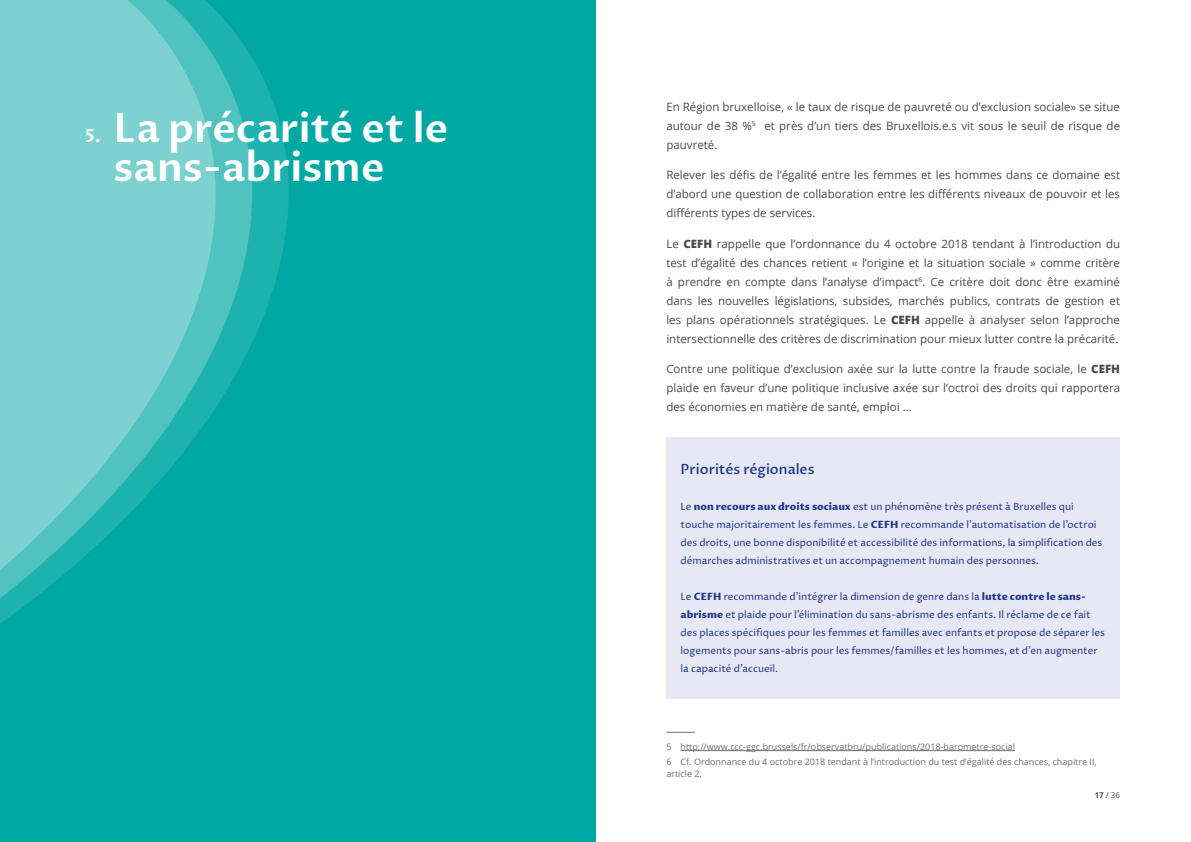
<style>
.page{position:relative;width:1191px;height:842px;background:#fff}
.page>*{position:absolute;margin:0;border:0;box-sizing:border-box;transform-origin:0 0}
.t1{font:600 40px/39px "Proza Libre";color:#fff}
.t2{font:600 18px "Proza Libre";color:#fff}
.t3{font:500 14px "Proza Libre";color:#1f388a}
.t4{font:11.5px/19px "Open Sans";color:#4a4a49;text-align:justify}
.t5{font:10px/18px "Proza Libre";color:#1f388a}
.t6{font:9px/14.8px "Open Sans";color:#6f6f6f}
.t7{font:8px "Open Sans";color:#4a4a49}
.s1{font-weight:800}
.s2{font-weight:700}
</style>
<div class="page">
<div style="left:0;top:0;width:595px;height:842px;background:#00a8a4"></div>
<div style="left:666px;top:438px;width:454px;height:261px;background:#e8e8f5"></div>
<svg style="left:666px;top:732px;width:28px;height:1px"></svg>
<hr style="left:680px;top:750px;width:335px;height:1px;background:#6f6f6f">
<svg style="left:253px;top:60px;width:36px;height:280px;fill:#1eb2ae"></svg>
<svg style="left:216px;top:11px;width:37px;height:395px"></svg>
<svg style="left:0;top:0;width:216px;height:623px;fill:#7dd2d0"></svg>
<h2 class="t2" style="left:85px;top:124px;width:17px">5.</h2>
<h1 class="t1" style="left:113px;top:109px;width:336px">La précarité et le sans-abrisme</h1>
<p class="t4" style="left:666px;top:97px;width:455px">En Région bruxelloise, « le taux de risque de pauvreté ou d’exclusion sociale» se situe autour de 38 %<sup>5</sup> et près d’un tiers des Bruxellois.e.s vit sous le seuil de risque de pauvreté.</p>
<p class="t4" style="left:666px;top:165px;width:455px">Relever les défis de l’égalité entre les femmes et les hommes dans ce domaine est d’abord une question de collaboration entre les différents niveaux de pouvoir et les différents types de services.</p>
<p class="t4" style="left:666px;top:234px;width:455px">Le <span class="s1">CEFH</span> rappelle que l’ordonnance du 4 octobre 2018 tendant à l’introduction du test d’égalité des chances retient « l’origine et la situation sociale » comme critère à prendre en compte dans l’analyse d’impact<sup>6</sup>. Ce critère doit donc être examiné dans les nouvelles législations, subsides, marchés publics, contrats de gestion et les plans opérationnels stratégiques. Le <span class="s1">CEFH</span> appelle à analyser selon l’approche intersectionnelle des critères de discrimination pour mieux lutter contre la précarité.</p>
<p class="t4" style="left:666px;top:359px;width:455px">Contre une politique d’exclusion axée sur la lutte contre la fraude sociale, le <span class="s1">CEFH </span>plaide en faveur d’une politique inclusive axée sur l’octroi des droits qui rapportera des économies en matière de santé, emploi …</p>
<p class="t3" style="left:680px;top:461px;width:135px">Priorités régionales</p>
<p class="t5" style="left:680px;top:498px;width:423px">Le <span class="s1">non recours aux droits sociaux</span> est un phénomène très présent à Bruxelles qui touche majoritairement les femmes. Le <span class="s1">CEFH</span> recommande l’automatisation de l’octroi des droits, une bonne disponibilité et accessibilité des informations, la simplification des démarches administratives et un accompagnement humain des personnes.</p>
<p class="t5" style="left:680px;top:588px;width:426px">Le <span class="s1">CEFH</span> recommande d’intégrer la dimension de genre dans la <span class="s1">lutte contre le sans&shy;abrisme</span> et plaide pour l’élimination du sans-abrisme des enfants. Il réclame de ce fait des places spécifiques pour les femmes et familles avec enfants et propose de séparer les logements pour sans-abris pour les femmes/familles et les hommes, et d’en augmenter la capacité d’accueil.</p>
<p class="t6" style="left:666px;top:739px;width:432px">5 http://www.ccc-ggc.brussels/fr/observatbru/publications/2018-barometre-social<br>6 Cf. Ordonnance du 4 octobre 2018 tendant à l’introduction du test d’égalité des chances, chapitre II,</p>
<p class="t6" style="left:666px;top:766px;width:37px">article 2.</p>
<p class="t7" style="left:1094px;top:790px;width:27px"><span class="s2">17</span> / 36</p>
</div>
